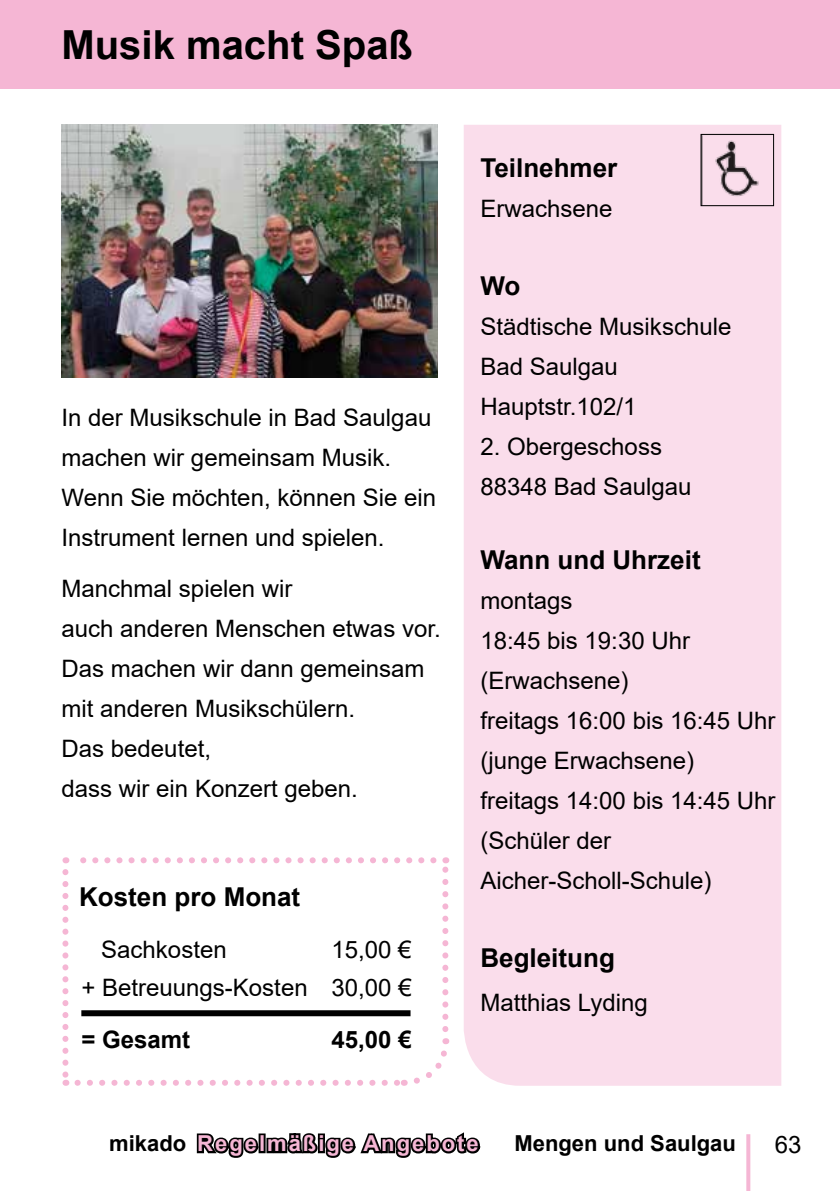
<style>
.page{position:relative;width:840px;height:1191px;background:#fff}
.page>*{position:absolute;margin:0;border:0;box-sizing:border-box;transform-origin:0 0}
.t1{font:700 40px "Arial";color:#000}
.t2{font:700 26px "Arial";color:#000}
.t3{font:24px/40px "Arial";color:#000}
.t4{font:700 24px "Arial";color:#000}
.t5{font:700 22px "Arial";letter-spacing:.09em;color:#f5b6d4}
.t6{font:700 22px "Arial";color:#000}
.s1{color:#000}
</style>
<div class="page">
<div style="left:0;top:0;width:839px;height:89px;background:#f5b6d4"></div>
<div style="left:464px;top:125px;width:316px;height:960px;background:#faddeb"></div>
<svg style="left:77px;top:1079px;width:320px;height:6px"></svg>
<svg style="left:62px;top:872px;width:6px;height:213px"></svg>
<svg style="left:403px;top:1038px;width:47px;height:48px"></svg>
<svg style="left:442px;top:857px;width:6px;height:172px"></svg>
<svg style="left:65px;top:857px;width:368px;height:6px"></svg>
<svg style="left:196px;top:1132px;width:285px;height:26px"></svg>
<svg style="left:746px;top:1134px;width:4px;height:57px"></svg>
<div style="left:81px;top:1010px;width:329px;height:6px;background:#000"></div>
<img style="left:61px;top:125px;width:376px;height:253px">
<img style="left:702px;top:136px;width:69px;height:68px">
<div style="left:700px;top:134px;width:73px;height:72px;border:1px solid #000"></div>
<h1 class="t1" style="left:61px;top:16px;width:353px">Musik macht Spaß</h1>
<p class="t3" style="left:61px;top:397px;width:376px">In der Musikschule in Bad Saulgau machen wir gemeinsam Musik.<br>Wenn Sie möchten, können Sie ein<br>Instrument lernen und spielen.</p>
<p class="t3" style="left:61px;top:568px;width:380px">Manchmal spielen wir<br>auch anderen Menschen etwas vor.<br>Das machen wir dann gemeinsam mit anderen Musikschülern.<br>Das bedeutet,<br>dass wir ein Konzert geben.</p>
<p class="t2" style="left:79px;top:878px;width:222px">Kosten pro Monat</p>
<p class="t3" style="left:81px;top:929px;width:331px;line-height:38.2px;text-align:right">15,00 €<br>+ Betreuungs-Kosten 30,00 €</p>
<p class="t4" style="left:81px;top:1023px;width:110px">= Gesamt</p>
<p class="t4" style="left:331px;top:1023px;width:82px">45,00 €</p>
<p class="t3" style="left:101px;top:929px;width:127px">Sachkosten</p>
<p class="t2" style="left:480px;top:149px;width:138px">Teilnehmer</p>
<p class="t3" style="left:480px;top:188px;width:134px">Erwachsene</p>
<p class="t2" style="left:480px;top:267px;width:41px">Wo</p>
<p class="t3" style="left:480px;top:306px;width:252px">Städtische Musikschule<br>Bad Saulgau<br>Hauptstr.102/1</p>
<p class="t3" style="left:480px;top:426px;width:212px">2. Obergeschoss<br>88348 Bad Saulgau</p>
<p class="t2" style="left:480px;top:541px;width:222px">Wann und Uhrzeit</p>
<p class="t3" style="left:480px;top:580px;width:296px">montags<br>18:45 bis 19:30 Uhr (Erwachsene)<br>freitags 16:00 bis 16:45 Uhr (junge Erwachsene) freitags 14:00 bis 14:45 Uhr (Schüler der<br>Aicher-Scholl-Schule)</p>
<p class="t2" style="left:480px;top:939px;width:136px">Begleitung</p>
<p class="t3" style="left:480px;top:982px;width:169px">Matthias Lyding</p>
<p class="t5" style="left:109px;top:1128px;width:371px"><span class="s1">mikado</span> Regelmäßige Angebote</p>
<p class="t6" style="left:514px;top:1128px;width:223px">Mengen und Saulgau</p>
<p class="t3" style="left:774px;top:1124px;width:28px">63</p>
</div>
